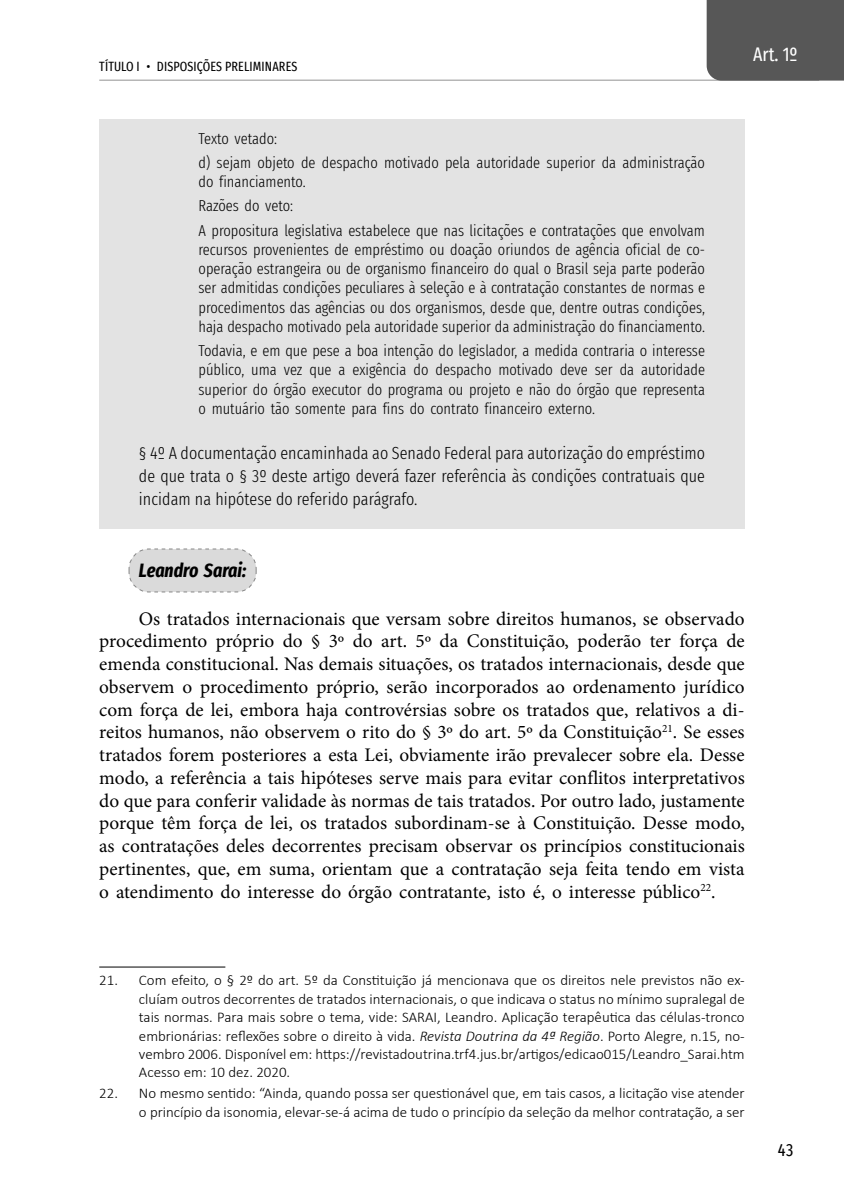
<style>
.page{position:relative;width:844px;height:1191px;background:#fff}
.page>*{position:absolute;margin:0;border:0;box-sizing:border-box;transform-origin:0 0}
.t{font:19.25px/22.8px "Minion Pro";letter-spacing:-.005em;color:#000;text-align:justify}
.livro_autor{font:italic 700 extra-condensed 19.25px "Fira Sans";color:#000}
.t1{font:extra-condensed 19.25px "Fira Sans";color:#fff}
.art_fecha{font:300 extra-condensed 17.5px/22.8px "Fira Sans";letter-spacing:.005em;color:#000;text-align:justify}
.t2{font:extra-condensed 17.5px "Fira Sans";color:#000}
.cita_meio_art{font:300 extra-condensed 15.75px/19.2px "Fira Sans";color:#000}
.cita_fecha_art{font:300 extra-condensed 15.75px/19.2px "Fira Sans";color:#000;text-align:justify}
.cita_abre_art{font:300 extra-condensed 15.75px "Fira Sans";color:#000}
.t3{font:300 14.88px/18.4px "Calibri";color:#000;text-align:justify}
.t4{font:extra-condensed 13.12px "Fira Sans";letter-spacing:.01em;color:#000}
.s1{font-style:italic}
</style>
<div class="page">
<hr style="left:99px;top:80px;width:719px;height:1px;background:#929292">
<div style="left:99px;top:119px;width:645px;height:44px;background:#e3e3e3"></div>
<div style="left:99px;top:143px;width:645px;height:63px;background:#e3e3e3"></div>
<div style="left:99px;top:187px;width:645px;height:43px;background:#e3e3e3"></div>
<div style="left:99px;top:211px;width:645px;height:140px;background:#e3e3e3"></div>
<div style="left:99px;top:331px;width:645px;height:102px;background:#e3e3e3"></div>
<div style="left:99px;top:423px;width:645px;height:106px;background:#e3e3e3"></div>
<svg style="left:128px;top:548px;width:129px;height:45px;background:#dbdbdb"></svg>
<hr style="left:99px;top:966px;width:126px;height:1px;background:#000">
<div style="left:706px;top:0;width:138px;height:81px;background:#575757"></div>
<p class="t4" style="left:99px;top:57px;width:199px">TÍTULO I • DISPOSIÇÕES PRELIMINARES</p>
<p class="t1" style="left:752px;top:40px;width:46px">Art. 1º</p>
<p class="cita_abre_art" style="left:198px;top:127px;width:80px">Texto vetado:</p>
<p class="cita_meio_art" style="left:198px;top:153px;width:507px">d) sejam objeto de despacho motivado pela autoridade superior da administração do financiamento.</p>
<p class="cita_meio_art" style="left:198px;top:196px;width:96px">Razões do veto:</p>
<p class="cita_meio_art" style="left:198px;top:220px;width:507px;text-align:justify">A propositura legislativa estabelece que nas licitações e contratações que envolvam recursos provenientes de empréstimo ou doação oriundos de agência oficial de co&shy;operação estrangeira ou de organismo financeiro do qual o Brasil seja parte poderão ser admitidas condições peculiares à seleção e à contratação constantes de normas e procedimentos das agências ou dos organismos, desde que, dentre outras condições, haja despacho motivado pela autoridade superior da administração do financiamento.</p>
<p class="cita_fecha_art" style="left:198px;top:341px;width:507px">Todavia, e em que pese a boa intenção do legislador, a medida contraria o interesse público, uma vez que a exigência do despacho motivado deve ser da autoridade superior do órgão executor do programa ou projeto e não do órgão que representa o mutuário tão somente para fins do contrato financeiro externo.</p>
<p class="art_fecha" style="left:139px;top:441px;width:567px">§ 4º A documentação encaminhada ao Senado Federal para autorização do empréstimo de que trata o § 3º deste artigo deverá fazer referência às condições contratuais que incidam na hipótese do referido parágrafo.</p>
<p class="livro_autor" style="left:139px;top:554px;width:109px">Leandro Sarai:</p>
<p class="t" style="left:99px;top:607px;width:646px;text-indent:40px">Os tratados internacionais que versam sobre direitos humanos, se observado procedimento próprio do § 3º do art. 5º da Constituição, poderão ter força de emenda constitucional. Nas demais situações, os tratados internacionais, desde que observem o procedimento próprio, serão incorporados ao ordenamento jurídico com força de lei, embora haja controvérsias sobre os tratados que, relativos a di&shy;reitos humanos, não observem o rito do § 3º do art. 5º da Constituição<sup>21</sup>. Se esses tratados forem posteriores a esta Lei, obviamente irão prevalecer sobre ela. Desse modo, a referência a tais hipóteses serve mais para evitar conflitos interpretativos do que para conferir validade às normas de tais tratados. Por outro lado, justamente porque têm força de lei, os tratados subordinam-se à Constituição. Desse modo, as contratações deles decorrentes precisam observar os princípios constitucionais pertinentes, que, em suma, orientam que a contratação seja feita tendo em vista o atendimento do interesse do órgão contratante, isto é, o interesse público<sup>22</sup>.</p>
<p class="t3" style="left:139px;top:971px;width:607px;text-indent:-40px">21. Com efeito, o § 2º do art. 5º da Constituição já mencionava que os direitos nele previstos não ex&shy;cluíam outros decorrentes de tratados internacionais, o que indicava o status no mínimo supralegal de tais normas. Para mais sobre o tema, vide: SARAI, Leandro. Aplicação terapêutica das células-tronco embrionárias: reflexões sobre o direito à vida. <span class="s1">Revista Doutrina da 4ª Região</span>. Porto Alegre, n.15, no&shy;vembro 2006. Disponível em: https://revistadoutrina.trf4.jus.br/artigos/edicao015/Leandro_Sarai.htm Acesso em: 10 dez. 2020.</p>
<p class="t3" style="left:99px;top:1083px;width:646px;text-align:right">22. No mesmo sentido: “Ainda, quando possa ser questionável que, em tais casos, a licitação vise atender o princípio da isonomia, elevar-se-á acima de tudo o princípio da seleção da melhor contratação, a ser</p>
<p class="t2" style="left:777px;top:1137px;width:17px">43</p>
</div>
